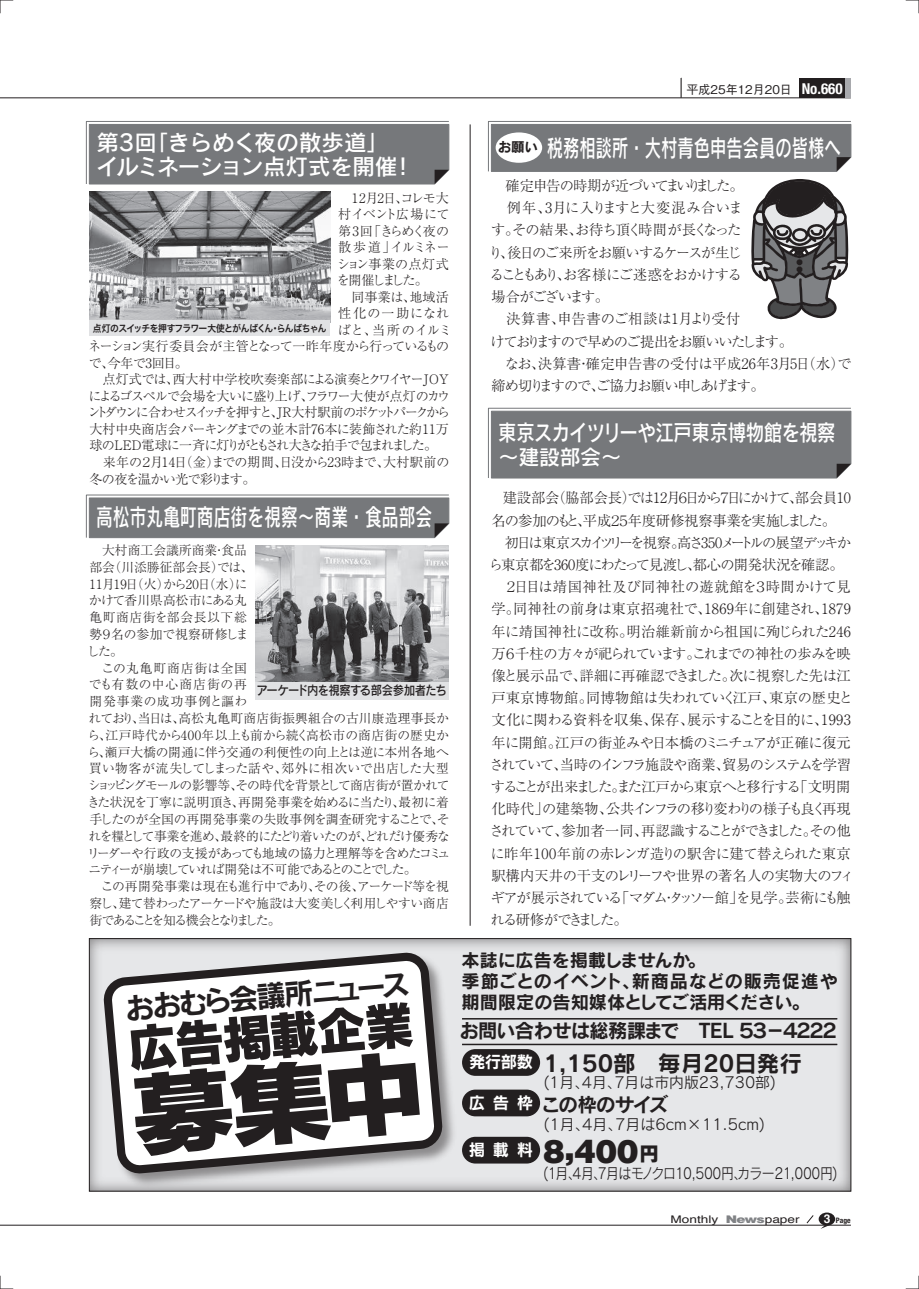
<style>
.page{position:relative;width:919px;height:1289px;background:#fff}
.page>*{position:absolute;margin:0;border:0;box-sizing:border-box;transform-origin:0 0}
.t1{font:50.85px "Rodin Pro EB";color:#231f20}
.t2{font:900 33px "Helvetica";color:#231f20}
.t3{font:29.55px "Rodin Pro B";color:#231f20}
.t4{font:24px "Rodin Pro DB";color:#fff;scale:.7 1}
.t5{font:24px "Rodin Pro DB";color:#fff;scale:.68 1}
.t6{font:22.5px/24px "Rodin Pro DB";color:#fff}
.t7{font:22.5px "Rodin Pro DB";letter-spacing:-.025em;color:#fff;scale:.82 1}
.t8{font:22.5px "Rodin Pro B";color:#231f20}
.t9{font:21px "Rodin Pro DB";color:#fff}
.t10{font:19.5px "Rodin Pro B";letter-spacing:-.04em;color:#231f20}
.t11{font:19.5px "Rodin Pro B";letter-spacing:-.075em;color:#231f20}
.t12{font:18px/21px "Rodin Pro B";color:#231f20}
.t13{font:16.5px "Rodin Pro B";letter-spacing:.46em;color:#fff}
.t14{font:15px "Rodin Pro M";color:#231f20}
.t15{font:15px "Rodin Pro M";letter-spacing:-.04em;color:#231f20;scale:.86 1}
.t16{font:300 14.25px/22.2px "Ryumin Pro";letter-spacing:-.05em;color:#231f20}
.t17{font:13.5px "Rodin Pro B";color:#231f20}
.t18{font:300 13.05px "Ryumin Pro";letter-spacing:-.065em;color:#231f20}
.t19{font:300 13.05px "Ryumin Pro";letter-spacing:-.15em;color:#231f20}
.t20{font:300 13.05px "Ryumin Pro";letter-spacing:-.155em;color:#231f20}
.t21{font:300 13.05px "Ryumin Pro";letter-spacing:-.01em;color:#231f20}
.t22{font:300 13.05px "Ryumin Pro";letter-spacing:-.015em;color:#231f20}
.t23{font:300 13.05px "Ryumin Pro";letter-spacing:-.04em;color:#231f20}
.t24{font:300 13.05px "Ryumin Pro";letter-spacing:.01em;color:#231f20}
.t25{font:300 13.05px "Ryumin Pro";letter-spacing:.005em;color:#231f20}
.t26{font:300 13.05px "Ryumin Pro";letter-spacing:-.16em;color:#231f20}
.t27{font:300 13.05px "Ryumin Pro";letter-spacing:.095em;color:#231f20}
.t28{font:300 12.75px/16.8px "Ryumin Pro";letter-spacing:-.03em;color:#231f20}
.t29{font:12.75px "Rodin Pro DB";letter-spacing:-.045em;color:#231f20;scale:.89 1}
.t30{font:500 12px "Gothic BBB Pro";color:#231f20}
.t31{font:10.5px "Helvetica";color:#231f20;scale:1.3 1}
.t32{font:9.75px "Hira Kaku Pro W6";letter-spacing:-.065em;color:#231f20;scale:.9 1}
.t33{font:700 condensed 7.5px "Helvetica Neue";color:#231f20}
.s1{font-family:"Helvetica Neue";font-weight:700;font-stretch:condensed;font-size:15px;color:#fff}
.s2{font-family:"Rodin Pro EB";font-weight:400;font-size:19.5px}
.s3{font-weight:900;color:#808285}
.s4{font-family:"Helvetica";font-stretch:normal;font-size:12px;color:#fff}
</style>
<div class="page">
<img style="left:57px;top:906px;width:447px;height:320px">
<div style="left:255px;top:680px;width:194px;height:20px;background:#e1e2e4"></div>
<hr style="left:0;top:98px;width:850px;height:1px;background:#231f20">
<hr style="left:0;top:1224px;width:850px;height:1px;background:#231f20">
<div style="left:818px;top:1212px;width:17px;height:13px;background:#231f20;border-radius:50%"></div>
<svg style="left:820px;top:1224px;width:8px;height:4px"></svg>
<svg style="left:806px;top:1215px;width:7px;height:8px"></svg>
<div style="left:798px;top:78px;width:47px;height:20px;background:#231f20"></div>
<div style="left:845px;top:78px;width:5px;height:20px;background:#a8a9ad"></div>
<svg style="left:0;top:1275px;width:13px;height:14px"></svg>
<svg style="left:0;top:0;width:13px;height:13px"></svg>
<svg style="left:905px;top:0;width:14px;height:13px"></svg>
<svg style="left:905px;top:1275px;width:14px;height:14px"></svg>
<svg style="left:680px;top:78px;width:1px;height:20px"></svg>
<img style="left:91px;top:940px;width:758px;height:249px">
<div style="left:89px;top:938px;width:762px;height:253px;border:1px solid #231f20"></div>
<div style="left:86px;top:121px;width:363px;height:64px;background:#76787b"></div>
<svg style="left:488px;top:407px;width:363px;height:72px;background:#7c7e81"></svg>
<img style="left:89px;top:191px;width:241px;height:129px">
<div style="left:488px;top:121px;width:363px;height:51px;background:#76787b"></div>
<svg style="left:86px;top:494px;width:363px;height:44px;background:#7e8082"></svg>
<div style="left:495px;top:132px;width:47px;height:31px;background:#fff;border-radius:50%"></div>
<svg style="left:751px;top:179px;width:97px;height:141px"></svg>
<hr style="left:470px;top:124px;width:1px;height:801px;background:#231f20">
<img style="left:255px;top:545px;width:194px;height:136px">
<hr style="left:462px;top:1043px;width:375px;height:2px;background:#231f20">
<hr style="left:462px;top:1018px;width:375px;height:1px;background:#231f20">
<div style="left:462px;top:1049px;width:78px;height:26px;background:#231f20;border-radius:13px"></div>
<div style="left:462px;top:1089px;width:78px;height:27px;background:#231f20;border-radius:13px"></div>
<div style="left:462px;top:1136px;width:78px;height:27px;background:#231f20;border-radius:13px"></div>
<div style="left:89px;top:320px;width:241px;height:16px;background:#e1e2e4"></div>
<svg style="left:131px;top:1048px;width:290px;height:108px"></svg>
<p class="t30" style="left:686px;top:80px;width:158px">平成25年12月20日 <span class="s1">No.660</span></p>
<h3 class="t6" style="left:96px;top:130px;width:320px">第3回「きらめく夜の散歩道」イルミネーション点灯式を開催！</h3>
<p class="t18" style="left:338px;top:188px;width:112px">　12月2日、コレモ大</p>
<p class="t23" style="left:338px;top:204px;width:113px">村イベント広場にて</p>
<p class="t19" style="left:338px;top:221px;width:112px">第3 回「きらめく夜の</p>
<p class="t18" style="left:338px;top:237px;width:113px">散歩道」イルミネー</p>
<p class="t24" style="left:337px;top:254px;width:113px">ション事業の点灯式</p>
<p class="t26" style="left:337px;top:270px;width:92px">を開催しました。</p>
<p class="t18" style="left:338px;top:287px;width:112px">　同事業は、地域活</p>
<p class="t27" style="left:338px;top:303px;width:112px">性化の一助になれ</p>
<p class="t25" style="left:338px;top:320px;width:116px">ばと、当所のイルミ</p>
<p class="t18" style="left:88px;top:336px;width:362px">ネーション実行委員会が主管となって一昨年度から行っているもの</p>
<p class="t18" style="left:89px;top:353px;width:100px">で、今年で3回目。</p>
<p class="t18" style="left:89px;top:369px;width:362px">　点灯式では、西大村中学校吹奏楽部による演奏とクワイヤーＪＯＹ</p>
<p class="t18" style="left:88px;top:386px;width:363px">によるゴスペルで会場を大いに盛り上げ、フラワー大使が点灯のカウ</p>
<p class="t20" style="left:88px;top:402px;width:364px">ントダウンに合わせスイッチを押すと、ＪＲ大村駅前のポケットパークから</p>
<p class="t22" style="left:89px;top:419px;width:361px">大村中央商店会パーキングまでの並木計76本に装飾された約11万</p>
<p class="t19" style="left:89px;top:435px;width:349px">球のＬＥＤ電球に一斉に灯りがともされ大きな拍手で包まれました。</p>
<p class="t21" style="left:89px;top:452px;width:361px">　来年の２月14日（金）までの期間、日没から23時まで、大村駅前の</p>
<p class="t18" style="left:89px;top:468px;width:168px">冬の夜を温かい光で彩ります。</p>
<p class="t32" style="left:93px;top:319px;width:261px">点灯のスイッチを押すフラワー大使とがんばくん・らんばちゃん</p>
<h3 class="t4" style="left:96px;top:501px;width:482px">高松市丸亀町商店街を視察～商業・食品部会</h3>
<p class="t28" style="left:87px;top:540px;width:365px">　大村商工会議所商業・食品<br>部会（川添勝征部会長）では、<br>11月19日（火）から20日（水）に<br>かけて香川県高松市にある丸<br>亀町商店街を部会長以下総<br>勢９名の参加で視察研修しま<br>した。<br>　この丸亀町商店街は全国<br>でも有数の中心商店街の再<br>開発事業の成功事例と謳わ<br>れており、当日は、高松丸亀町商店街振興組合の古川康造理事長から、江戸時代から400年以上も前から続く高松市の商店街の歴史から、瀬戸大橋の開通に伴う交通の利便性の向上とは逆に本州各地へ買い物客が流失してしまった話や、郊外に相次いで出店した大型ショッピングモールの影響等、その時代を背景として商店街が置かれてきた状況を丁寧に説明頂き、再開発事業を始めるに当たり、最初に着手したのが全国の再開発事業の失敗事例を調査研究することで、それを糧として事業を進め、最終的にたどり着いたのが、どれだけ優秀なリーダーや行政の支援があっても地域の協力と理解等を含めたコミュニティーが崩壊していれば開発は不可能であるとのことでした。<br>　この再開発事業は現在も進行中であり、その後、アーケード等を視察し、建て替わったアーケードや施設は大変美しく利用しやすい商店街であることを知る機会となりました。</p>
<p class="t29" style="left:256px;top:682px;width:215px">アーケード内を視察する部会参加者たち</p>
<h3 class="t3" style="left:123px;top:989px;width:288px;rotate:-5deg">おおむら会議所ニュース</h3>
<h1 class="t1" style="left:124px;top:1013px;width:290px;rotate:-5deg">広告掲載企業</h1>
<p class="t17" style="left:497px;top:138px;width:42px">お願い</p>
<h3 class="t5" style="left:546px;top:132px;width:434px">税務相談所・大村青色申告会員の皆様へ</h3>
<p class="t16" style="left:488px;top:173px;width:364px;text-indent:17px">確定申告の時期が近づいてまいりました。<br>　例年、3月に入りますと大変混み合いま<br>す。その結果、お待ち頂く時間が長くなった<br>り、後日のご来所をお願いするケースが生じ<br>ることもあり、お客様にご迷惑をおかけする<br>場合がございます。<br>　決算書、申告書のご相談は1月より受付<br>けておりますので早めのご提出をお願いいたします。<br>　なお、決算書・確定申告書の受付は平成26年3月5日（水）で締め切りますので、ご協力お願い申しあげます。</p>
<h3 class="t7" style="left:498px;top:417px;width:413px">東京スカイツリーや江戸東京博物館を視察</h3>
<h3 class="t9" style="left:498px;top:443px;width:125px">～建設部会～</h3>
<p class="t16" style="left:491px;top:485px;width:361px;text-indent:11px">建設部会（脇部会長）では12月６日から７日にかけて、部会員10名の参加のもと、平成２５年度研修視察事業を実施しました。</p>
<p class="t16" style="left:489px;top:530px;width:367px;text-indent:16px">初日は東京スカイツリーを視察。高さ350メートルの展望デッキから東京都を360度にわたって見渡し、都心の開発状況を確認。　２日目は靖国神社及び同神社の遊就館を３時間かけて見学。同神社の前身は東京招魂社で、1869年に創建され、1879年に靖国神社に改称。明治維新前から祖国に殉じられた246万６千柱の方々が祀られています。これまでの神社の歩みを映像と展示品で、詳細に再確認できました。次に視察した先は江戸東京博物館。同博物館は失われていく江戸、東京の歴史と文化に関わる資料を収集、保存、展示することを目的に、1993年に開館。江戸の街並みや日本橋のミニチュアが正確に復元されていて、当時のインフラ施設や商業、貿易のシステムを学習することが出来ました。また江戸から東京へと移行する「文明開化時代」の建築物、公共インフラの移り変わりの様子も良く再現されていて、参加者一同、再認識することができました。その他に昨年100年前の赤レンガ造りの駅舎に建て替えられた東京駅構内天井の干支のレリーフや世界の著名人の実物大のフィギアが展示されている「マダム・タッソー館」を見学。芸術にも触れる研修ができました。</p>
<p class="t12" style="left:461px;top:949px;width:378px">本誌に広告を掲載しませんか。<br>季節ごとのイベント、新商品などの販売促進や期間限定の告知媒体としてご活用ください。</p>
<h3 class="t10" style="left:459px;top:1018px;width:381px">お問い合わせは総務課まで　TEL ５３－４２２２</h3>
<h3 class="t8" style="left:543px;top:1047px;width:260px">1,150部　毎月20日発行</h3>
<p class="t14" style="left:543px;top:1072px;width:234px">(1月、4月、7月は市内版23,730部)</p>
<p class="t13" style="left:469px;top:1051px;width:65px">発行部数</p>
<p class="t13" style="left:469px;top:1091px;width:66px">広告枠</p>
<p class="t13" style="left:469px;top:1138px;width:66px">掲載料</p>
<h3 class="t11" style="left:541px;top:1091px;width:128px">この枠のサイズ</h3>
<h2 class="t2" style="left:543px;top:1131px;width:117px">8,400<span class="s2">円</span></h2>
<p class="t14" style="left:543px;top:1114px;width:223px">(1月、4月、7月は6cm×11.5cm)</p>
<p class="t15" style="left:543px;top:1163px;width:344px">(1月、4月、7月はモノクロ10,500円、カラー21,000円)</p>
<p class="t31" style="left:670px;top:1212px;width:101px">Monthly <span class="s3">News</span>paper</p>
<p class="t33" style="left:823px;top:1215px;width:28px"><span class="s4">3</span> Page</p>
</div>
